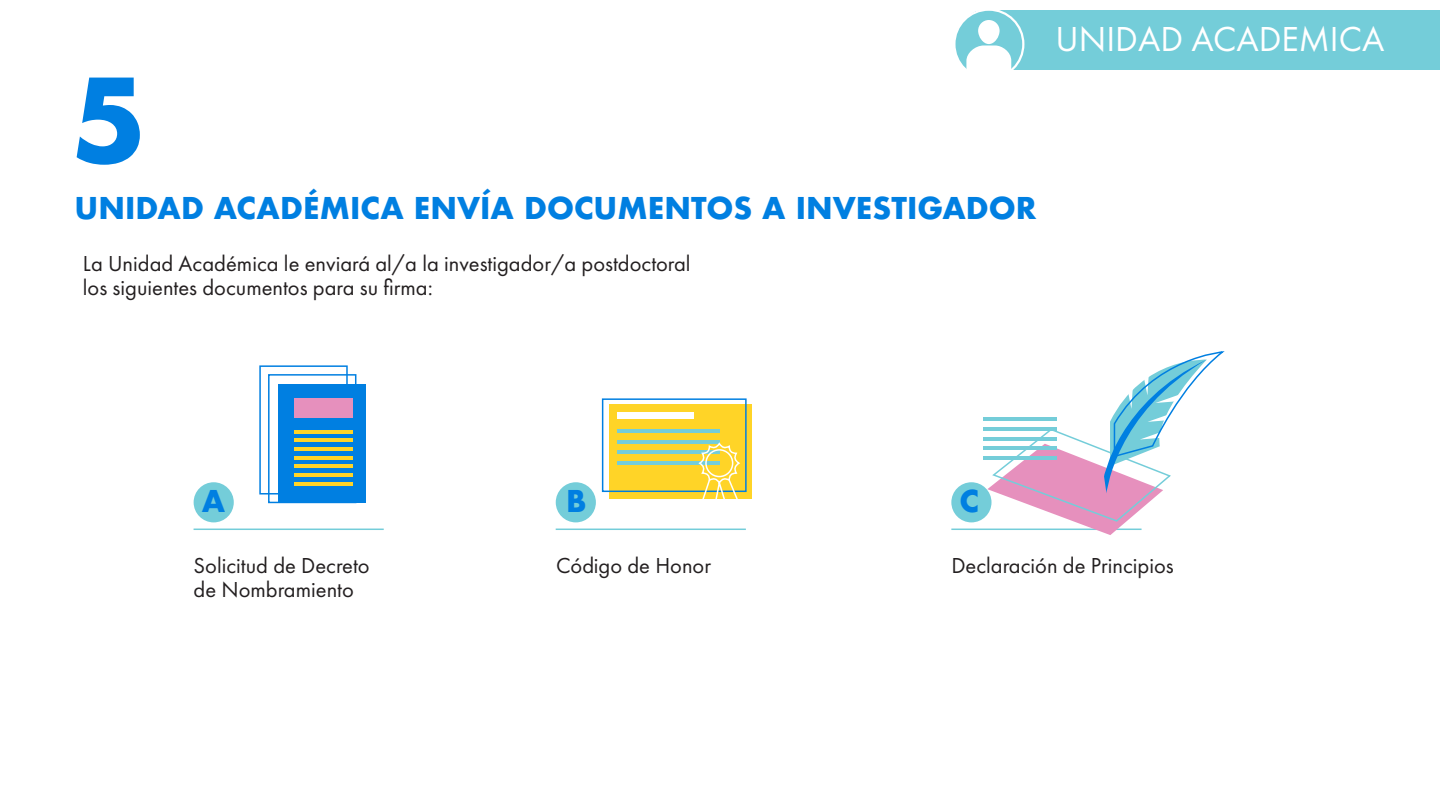
<style>
.page{position:relative;width:1440px;height:810px;background:#fff}
.page>*{position:absolute;margin:0;border:0;box-sizing:border-box;transform-origin:0 0}
.t1{font:700 112.5px "Futura";color:#007fe1}
.t2{font:36px "Futura PT";color:#fff}
.t3{font:700 29.25px "Futura";color:#007fe1}
.t4{font:22.5px/24px "Futura PT";color:#231f20}
</style>
<div class="page">
<div style="left:982px;top:10px;width:458px;height:60px;background:#74cdd9"></div>
<div style="left:954px;top:10px;width:69px;height:69px;background:#74cdd9;border-radius:50%"></div>
<div style="left:953px;top:9px;width:71px;height:71px;border:2px solid #fff;border-radius:50%"></div>
<svg style="left:966px;top:46px;width:45px;height:34px"></svg>
<div style="left:978px;top:20px;width:22px;height:24px;background:#fff;border-radius:11px"></div>
<div style="left:194px;top:482px;width:40px;height:40px;background:#74cdd9;border-radius:50%"></div>
<div style="left:556px;top:482px;width:40px;height:40px;background:#74cdd9;border-radius:50%"></div>
<div style="left:951px;top:482px;width:41px;height:40px;background:#74cdd9;border-radius:50%"></div>
<hr style="left:194px;top:529px;width:190px;height:1px;background:#74cdd9">
<hr style="left:556px;top:529px;width:190px;height:1px;background:#74cdd9">
<hr style="left:951px;top:529px;width:191px;height:1px;background:#74cdd9">
<div style="left:259px;top:365px;width:89px;height:130px;border:2px solid #007fe1"></div>
<div style="left:268px;top:374px;width:88px;height:129px;border:2px solid #007fe1"></div>
<div style="left:278px;top:384px;width:88px;height:119px;background:#007fe1"></div>
<div style="left:294px;top:399px;width:58px;height:19px;background:#e690bd"></div>
<hr style="left:294px;top:430px;width:58px;height:3px;background:#ffd427">
<hr style="left:294px;top:439px;width:58px;height:3px;background:#ffd427">
<hr style="left:294px;top:447px;width:58px;height:4px;background:#ffd427">
<hr style="left:294px;top:456px;width:58px;height:3px;background:#ffd427">
<hr style="left:294px;top:465px;width:58px;height:3px;background:#ffd427">
<hr style="left:294px;top:473px;width:58px;height:4px;background:#ffd427">
<hr style="left:294px;top:482px;width:58px;height:3px;background:#ffd427">
<div style="left:609px;top:405px;width:143px;height:94px;background:#ffd427"></div>
<div style="left:602px;top:398px;width:145px;height:94px;border:2px solid #007fe1"></div>
<div style="left:617px;top:412px;width:76px;height:7px;background:#fff"></div>
<hr style="left:617px;top:429px;width:102px;height:3px;background:#74cdd9">
<hr style="left:617px;top:440px;width:102px;height:3px;background:#74cdd9">
<hr style="left:617px;top:451px;width:102px;height:3px;background:#74cdd9">
<hr style="left:617px;top:462px;width:102px;height:3px;background:#74cdd9">
<svg style="left:697px;top:441px;width:44px;height:58px"></svg>
<svg style="left:987px;top:351px;width:237px;height:184px"></svg>
<hr style="left:983px;top:418px;width:74px;height:3px;background:#74cdd9">
<hr style="left:983px;top:427px;width:74px;height:4px;background:#74cdd9">
<hr style="left:983px;top:437px;width:74px;height:3px;background:#74cdd9">
<hr style="left:983px;top:447px;width:74px;height:3px;background:#74cdd9">
<hr style="left:983px;top:456px;width:74px;height:4px;background:#74cdd9">
<h1 class="t1" style="left:71px;top:39px;width:78px">5</h1>
<h3 class="t3" style="left:75px;top:187px;width:964px">UNIDAD ACADÉMICA ENVÍA DOCUMENTOS A INVESTIGADOR</h3>
<p class="t4" style="left:83px;top:251px;width:609px">La Unidad Académica le enviará al/a la investigador/a postdoctoral los siguientes documentos para su firma:</p>
<h2 class="t2" style="left:1056px;top:18px;width:330px">UNIDAD ACADEMICA</h2>
<h3 class="t3" style="left:202px;top:479px;width:25px">A</h3>
<h3 class="t3" style="left:566px;top:479px;width:22px">B</h3>
<h3 class="t3" style="left:960px;top:479px;width:21px">C</h3>
<p class="t4" style="left:194px;top:554px;width:178px">Solicitud de Decreto de Nombramiento</p>
<p class="t4" style="left:556px;top:554px;width:157px">Código de Honor</p>
<p class="t4" style="left:951px;top:554px;width:224px">Declaración de Principios</p>
</div>
